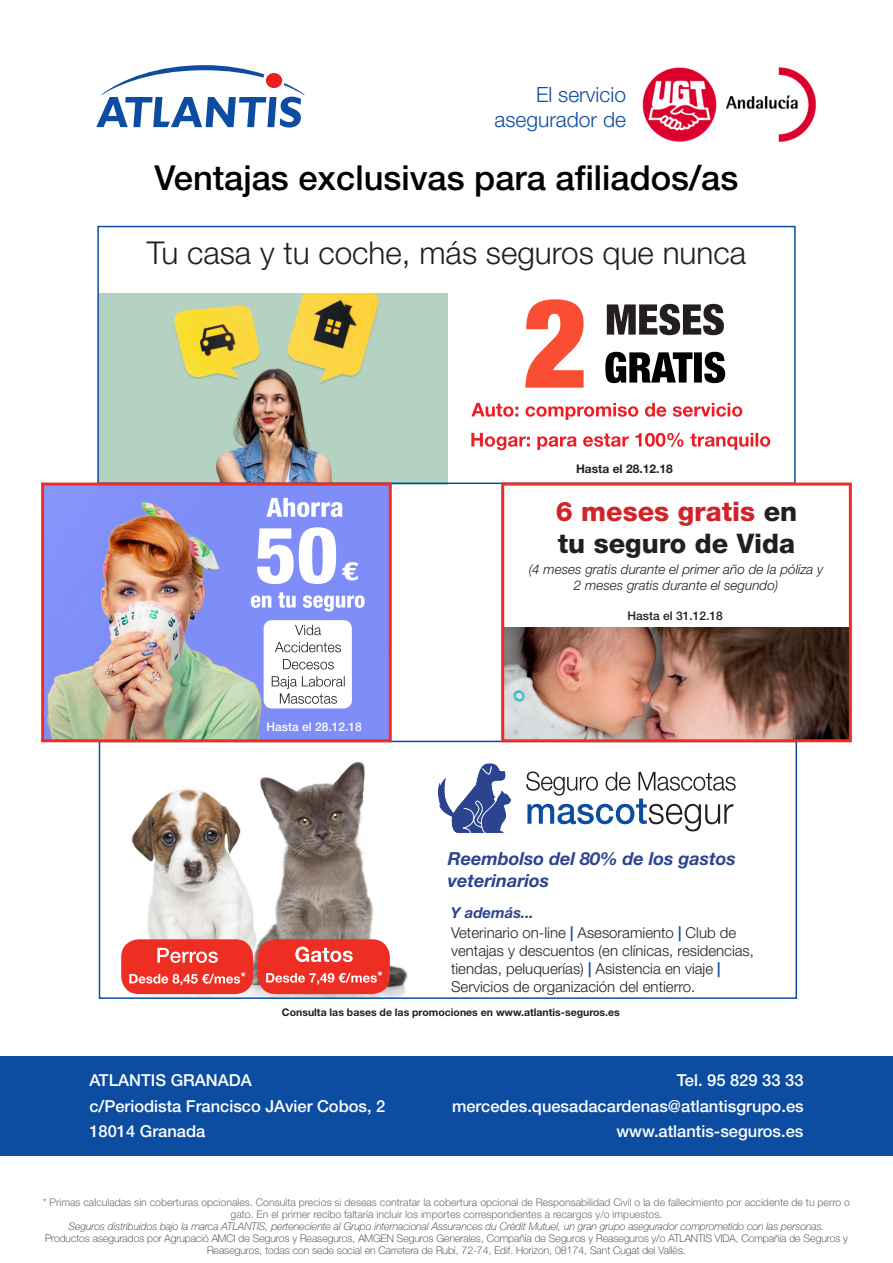
<style>
.page{position:relative;width:893px;height:1263px;background:#fff}
.page>*{position:absolute;margin:0;border:0;box-sizing:border-box;transform-origin:0 0}
.t1{font:500 34.5px "Helvetica Neue LT Std";color:#000}
.t2{font:300 31.5px "Helvetica Neue LT Std";color:#231f20}
.t3{font:800 27px "Helvetica Neue LT Std";color:#d1232a}
.t4{font:800 27px "Helvetica Neue LT Std";color:#231f20}
.t5{font:300 21px "Helvetica Neue LT Std";color:#0d4da1}
.t6{font:italic 700 18px/21.6px "Helvetica Neue LT Std";color:#2c4390}
.t7{font:500 16.5px "Helvetica Neue LT Std";color:#fff}
.t8{font:300 15px/18px "Helvetica Neue LT Std";color:#231f20}
.t9{font:italic 700 15px "Helvetica Neue LT Std";color:#2c4390}
.t10{font:italic 300 13.5px "Helvetica Neue LT Std";color:#231f20}
.t11{font:500 12px "Helvetica Neue LT Std";color:#231f20}
.t12{font:700 12px "Helvetica Neue LT Std";color:#231f20}
.t13{font:500 12px "Helvetica Neue LT Std";color:#fff}
.t14{font:300 10.5px/12px "Helvetica Neue LT Std";color:#6c6d70;text-align:center}
.t15{font:100 10.5px/12px "Helvetica Neue LT Std";color:#231f20;text-align:center}
.t16{font:italic 100 10.5px "Helvetica Neue LT Std";color:#231f20}
.t17{font:700 10.5px "Helvetica Neue LT Std";color:#231f20}
.s1{color:#231f20}
.s2{font-weight:700;color:#0d4da1}
</style>
<div class="page">
<div style="left:0;top:1056px;width:893px;height:99px;background:#0d4da1"></div>
<svg style="left:96px;top:65px;width:209px;height:63px"></svg>
<img style="left:121px;top:761px;width:287px;height:235px">
<img style="left:45px;top:486px;width:343px;height:252px">
<div style="left:99px;top:741px;width:698px;height:258px;border:2px solid #0d4da1"></div>
<img style="left:505px;top:627px;width:343px;height:111px">
<img style="left:100px;top:294px;width:347px;height:187px">
<div style="left:97px;top:226px;width:699px;height:258px;border:2px solid #0d4da1"></div>
<svg style="left:525px;top:299px;width:59px;height:89px"></svg>
<svg style="left:605px;top:352px;width:120px;height:31px"></svg>
<svg style="left:607px;top:304px;width:117px;height:31px"></svg>
<svg style="left:471px;top:403px;width:271px;height:17px"></svg>
<svg style="left:471px;top:433px;width:299px;height:17px"></svg>
<div style="left:41px;top:482px;width:351px;height:260px;border:3px solid #ee2e22"></div>
<div style="left:501px;top:482px;width:351px;height:260px;border:3px solid #ee2e22"></div>
<svg style="left:267px;top:498px;width:76px;height:19px"></svg>
<svg style="left:257px;top:527px;width:79px;height:57px"></svg>
<svg style="left:342px;top:562px;width:16px;height:18px"></svg>
<svg style="left:251px;top:592px;width:114px;height:19px"></svg>
<div style="left:264px;top:620px;width:88px;height:88px;background:#fff;border-radius:9px"></div>
<svg style="left:272px;top:676px;width:73px;height:28px"></svg>
<svg style="left:283px;top:659px;width:51px;height:10px"></svg>
<svg style="left:275px;top:642px;width:66px;height:10px"></svg>
<svg style="left:295px;top:625px;width:26px;height:10px"></svg>
<img style="left:438px;top:763px;width:74px;height:70px">
<svg style="left:526px;top:771px;width:210px;height:60px"></svg>
<div style="left:258px;top:939px;width:132px;height:55px;background:#ee2e22;border-radius:18px"></div>
<svg style="left:266px;top:971px;width:116px;height:14px"></svg>
<svg style="left:295px;top:946px;width:58px;height:16px"></svg>
<div style="left:121px;top:939px;width:132px;height:55px;background:#ee2e22;border-radius:18px"></div>
<svg style="left:129px;top:972px;width:117px;height:13px"></svg>
<svg style="left:157px;top:948px;width:61px;height:15px"></svg>
<img style="left:642px;top:67px;width:175px;height:75px">
<p class="t5" style="left:536px;top:82px;width:91px">El servicio</p>
<p class="t5" style="left:494px;top:107px;width:133px">asegurador de</p>
<p class="t1" style="left:155px;top:157px;width:585px">Ventajas exclusivas para afiliados/as</p>
<p class="t2" style="left:147px;top:233px;width:601px">Tu casa y tu coche, más seguros que nunca</p>
<p class="t12" style="left:576px;top:462px;width:98px">Hasta el 28.12.18</p>
<p class="t13" style="left:267px;top:719px;width:97px">Hasta el 28.12.18</p>
<p class="t3" style="left:556px;top:495px;width:243px">6 meses gratis <span class="s1">en</span></p>
<p class="t4" style="left:558px;top:527px;width:239px">tu seguro de Vida</p>
<p class="t10" style="left:529px;top:561px;width:296px">(4 meses gratis durante el primer año de la póliza y</p>
<p class="t10" style="left:574px;top:577px;width:206px">2 meses gratis durante el segundo)</p>
<p class="t11" style="left:628px;top:609px;width:97px">Hasta el 31.12.18</p>
<p class="t6" style="left:448px;top:847px;width:290px">Reembolso del 80% de los gastos veterinarios</p>
<p class="t8" style="left:451px;top:923px;width:304px">Veterinario on-line <span class="s2">|</span> Asesoramiento <span class="s2">|</span> Club de ventajas y descuentos (en clínicas, residencias, tiendas, peluquerías) <span class="s2">|</span> Asistencia en viaje <span class="s2">| </span>Servicios de organización del entierro.</p>
<p class="t9" style="left:451px;top:904px;width:84px">Y además...</p>
<p class="t17" style="left:282px;top:1006px;width:339px">Consulta las bases de las promociones en www.atlantis-seguros.es</p>
<p class="t7" style="left:89px;top:1070px;width:164px">ATLANTIS GRANADA</p>
<p class="t7" style="left:89px;top:1096px;width:297px">c/Periodista Francisco JAvier Cobos, 2</p>
<p class="t7" style="left:89px;top:1121px;width:117px">18014 Granada</p>
<p class="t7" style="left:677px;top:1070px;width:128px">Tel. 95 829 33 33</p>
<p class="t7" style="left:452px;top:1096px;width:353px">mercedes.quesadacardenas@atlantisgrupo.es</p>
<p class="t7" style="left:616px;top:1121px;width:189px">www.atlantis-seguros.es</p>
<p class="t14" style="left:43px;top:1196px;width:809px">* Primas calculadas sin coberturas opcionales. Consulta precios si deseas contratar la cobertura opcional de Responsabilidad Civil o la de fallecimiento por accidente de tu perro o gato. En el primer recibo faltaría incluir los importes correspondientes a recargos y/o impuestos.</p>
<p class="t16" style="left:68px;top:1220px;width:757px">Seguros distribuidos bajo la marca ATLANTIS, perteneciente al Grupo internacional Assurances du Crédit Mutuel, un gran grupo asegurador comprometido con las personas.</p>
<p class="t15" style="left:45px;top:1232px;width:804px">Productos asegurados por Agrupació AMCI de Seguros y Reaseguros, AMGEN Seguros Generales, Compañía de Seguros y Reaseguros y/o ATLANTIS VIDA, Compañía de Seguros y<br>Reaseguros, todas con sede social en Carretera de Rubí, 72-74, Edif. Horizon, 08174, Sant Cugat del Vallès.</p>
</div>
